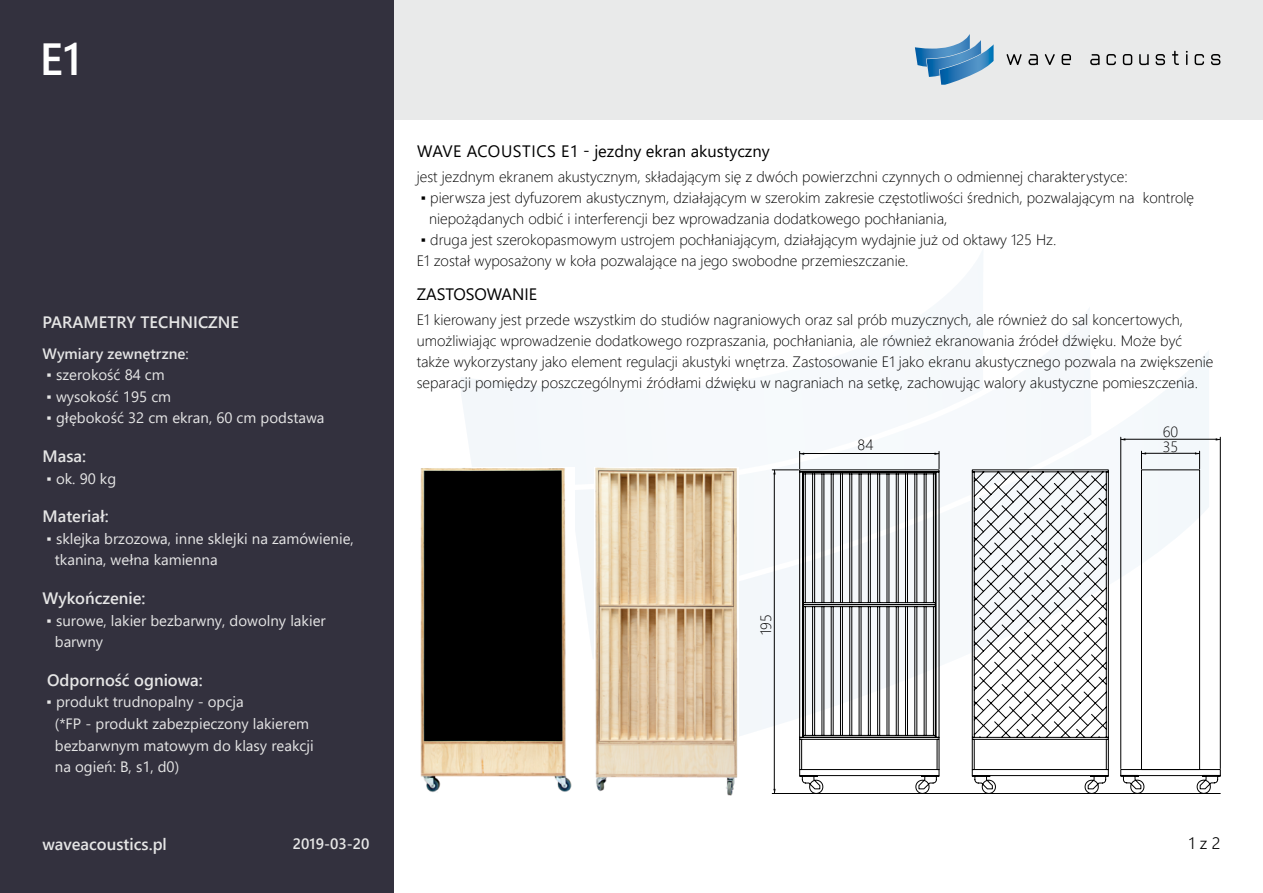
<style>
.page{position:relative;width:1263px;height:893px;background:#fff}
.page>*{position:absolute;margin:0;border:0;box-sizing:border-box;transform-origin:0 0}
.t1{font:600 45px "Segoe UI";color:#fff}
.t2{font:600 16.5px "Segoe UI";color:#e6e6e6}
.t3{font:16.5px "Segoe UI";color:#000}
.t4{font:300 16.5px "Segoe UI";color:#000}
.t5{font:300 15px/21px "Segoe UI";color:#000}
.t6{font:15px/21.6px "Segoe UI";color:#e6e6e6}
.t7{font:600 15px "Segoe UI";color:#e6e6e6}
.s1{font-weight:400}
</style>
<div class="page">
<div style="left:0;top:0;width:1263px;height:119px;background:#e9eaea"></div>
<svg style="left:461px;top:251px;width:522px;height:216px"></svg>
<svg style="left:739px;top:351px;width:470px;height:391px"></svg>
<svg style="left:569px;top:306px;width:522px;height:353px"></svg>
<svg style="left:1006px;top:54px;width:15px;height:11px"></svg>
<svg style="left:1028px;top:54px;width:10px;height:11px"></svg>
<svg style="left:1045px;top:54px;width:10px;height:11px"></svg>
<svg style="left:1062px;top:54px;width:9px;height:11px"></svg>
<svg style="left:1090px;top:54px;width:9px;height:11px"></svg>
<svg style="left:1106px;top:54px;width:10px;height:11px"></svg>
<svg style="left:1123px;top:54px;width:9px;height:11px"></svg>
<svg style="left:1139px;top:54px;width:10px;height:11px"></svg>
<svg style="left:1155px;top:54px;width:10px;height:11px"></svg>
<svg style="left:1172px;top:51px;width:7px;height:14px"></svg>
<svg style="left:1186px;top:51px;width:2px;height:14px"></svg>
<svg style="left:1194px;top:54px;width:10px;height:11px"></svg>
<svg style="left:1211px;top:54px;width:9px;height:11px"></svg>
<svg style="left:915px;top:34px;width:78px;height:51px"></svg>
<div style="left:0;top:0;width:393px;height:893px;background:#33313e"></div>
<img style="left:420px;top:467px;width:154px;height:325px">
<img style="left:594px;top:467px;width:144px;height:329px">
<svg style="left:799px;top:470px;width:421px;height:323px"></svg>
<hr style="left:774px;top:474px;width:1px;height:315px;background:#000">
<hr style="left:772px;top:793px;width:30px;height:1px;background:#000">
<hr style="left:782px;top:793px;width:438px;height:1px;background:#000">
<svg style="left:799px;top:739px;width:309px;height:37px"></svg>
<hr style="left:804px;top:453px;width:131px;height:1px;background:#000">
<svg style="left:772px;top:451px;width:32px;height:23px"></svg>
<svg style="left:934px;top:451px;width:6px;height:18px"></svg>
<hr style="left:1146px;top:453px;width:49px;height:1px;background:#000">
<svg style="left:1141px;top:451px;width:5px;height:18px"></svg>
<svg style="left:1195px;top:451px;width:5px;height:18px"></svg>
<hr style="left:1125px;top:439px;width:91px;height:1px;background:#000">
<hr style="left:1220px;top:437px;width:1px;height:331px;background:#000">
<hr style="left:1120px;top:437px;width:1px;height:331px;background:#000">
<h1 class="t1" style="left:40px;top:17px;width:43px">E1</h1>
<p class="t2" style="left:43px;top:307px;width:198px">PARAMETRY TECHNICZNE</p>
<p class="t7" style="left:43px;top:339px;width:148px">Wymiary zewnętrzne<span class="s1">:</span></p>
<p class="t6" style="left:47px;top:363px;width:120px">▪ szerokość 84 cm</p>
<p class="t6" style="left:47px;top:384px;width:126px">▪ wysokość 195 cm</p>
<p class="t6" style="left:47px;top:406px;width:279px">▪ głębokość 32 cm ekran, 60 cm podstawa</p>
<p class="t2" style="left:43px;top:441px;width:45px">Masa:</p>
<p class="t6" style="left:47px;top:466px;width:71px">▪ ok. 90 kg</p>
<p class="t2" style="left:43px;top:501px;width:68px">Materiał:</p>
<p class="t6" style="left:55px;top:526px;width:300px;text-indent:-8px">▪ sklejka brzozowa, inne sklejki na zamówienie, tkanina, wełna kamienna</p>
<p class="t2" style="left:43px;top:583px;width:104px">Wykończenie:</p>
<p class="t6" style="left:55px;top:608px;width:272px;text-indent:-8px">▪ surowe, lakier bezbarwny, dowolny lakier barwny</p>
<p class="t2" style="left:47px;top:664px;width:157px">Odporność ogniowa:</p>
<p class="t6" style="left:55px;top:690px;width:260px;text-indent:-8px">▪ produkt trudnopalny - opcja<br>(*FP - produkt zabezpieczony lakierem bezbarwnym matowym do klasy reakcji na ogień: B, s1, d0)</p>
<p class="t3" style="left:417px;top:135px;width:354px">WAVE ACOUSTICS E1 - jezdny ekran akustyczny</p>
<p class="t5" style="left:417px;top:165px;width:712px">jest jezdnym ekranem akustycznym, składającym się z dwóch powierzchni czynnych o odmiennej charakterystyce:</p>
<p class="t5" style="left:429px;top:186px;width:766px;text-indent:-8px">▪ pierwsza jest dyfuzorem akustycznym, działającym w szerokim zakresie częstotliwości średnich, pozwalającym na kontrolę niepożądanych odbić i interferencji bez wprowadzania dodatkowego pochłaniania,</p>
<p class="t5" style="left:417px;top:228px;width:641px">▪ druga jest szerokopasmowym ustrojem pochłaniającym, działającym wydajnie już od oktawy 125 Hz.<br>E1 został wyposażony w koła pozwalające na jego swobodne przemieszczanie.</p>
<p class="t3" style="left:417px;top:278px;width:122px">ZASTOSOWANIE</p>
<p class="t5" style="left:417px;top:308px;width:798px">E1 kierowany jest przede wszystkim do studiów nagraniowych oraz sal prób muzycznych, ale również do sal koncertowych, umożliwiając wprowadzenie dodatkowego rozpraszania, pochłaniania, ale również ekranowania źródeł dźwięku. Może być także wykorzystany jako element regulacji akustyki wnętrza. Zastosowanie E1 jako ekranu akustycznego pozwala na zwiększenie separacji pomiędzy poszczególnymi źródłami dźwięku w nagraniach na setkę, zachowując walory akustyczne pomieszczenia.</p>
<p class="t5" style="left:754px;top:635px;width:22px;rotate:-90deg">195</p>
<p class="t5" style="left:858px;top:433px;width:17px">84</p>
<p class="t5" style="left:1163px;top:420px;width:17px">60</p>
<p class="t5" style="left:1163px;top:434px;width:17px">35</p>
<p class="t2" style="left:43px;top:829px;width:126px">waveacoustics.pl</p>
<p class="t7" style="left:293px;top:830px;width:78px">2019-03-20</p>
<p class="t4" style="left:1189px;top:828px;width:33px">1 z 2</p>
</div>
